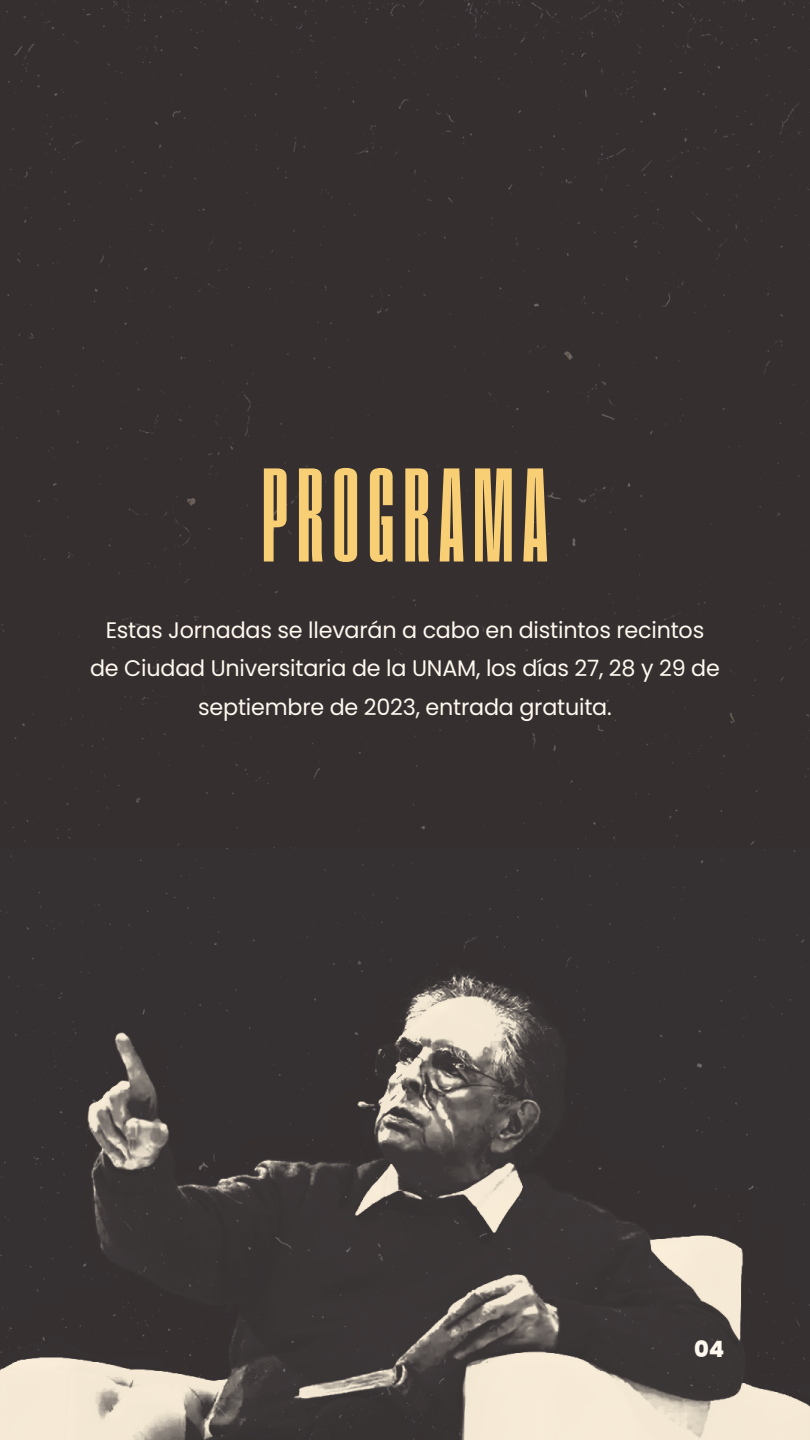
<style>
.page{position:relative;width:810px;height:1440px;background:#fff}
.page>*{position:absolute;margin:0;border:0;box-sizing:border-box;transform-origin:0 0}
.t1{font:127.5px "Pressio No.25";letter-spacing:.075em;color:#f9cf75}
.t2{font:22.5px/38.2px "Poppins";letter-spacing:-.01em;color:#fff8ef;text-align:center}
.t3{font:800 22.5px "Poppins";color:#fff8ef}
</style>
<div class="page">
<img style="left:0;top:0;width:810px;height:1440px">
<h1 class="t1" style="left:262px;top:451px;width:287px">PROGRAMA</h1>
<p class="t2" style="left:90px;top:611px;width:631px">Estas Jornadas se llevarán a cabo en distintos recintos de Ciudad Universitaria de la UNAM, los días 27, 28 y 29 de septiembre de 2023, entrada gratuita.</p>
<p class="t3" style="left:694px;top:1336px;width:32px">04</p>
</div>
